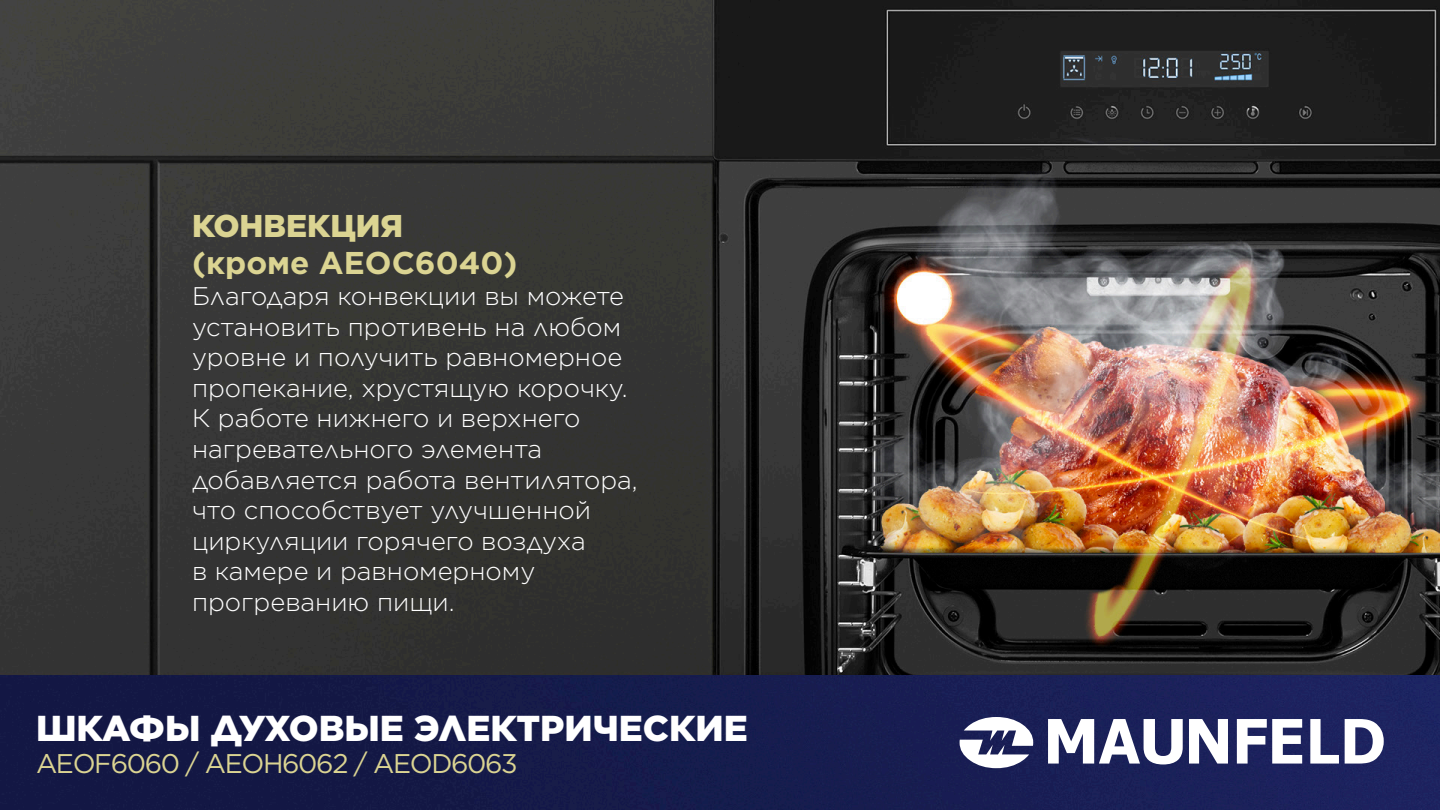
<style>
.page{position:relative;width:1440px;height:810px;background:#fff}
.page>*{position:absolute;margin:0;border:0;box-sizing:border-box;transform-origin:0 0}
.t1{font:900 36px "Gotham";color:#fff}
.t2{font:700 31.5px/37.8px "Gotham";color:#dbd492}
.t3{font:27px "Gotham";letter-spacing:-.05em;color:#dbd492}
.t4{font:300 25.5px/30.6px "Gotham";color:#fff}
.s1{font-weight:900}
</style>
<div class="page">
<img style="left:0;top:0;width:1440px;height:810px">
<svg style="left:960px;top:717px;width:424px;height:51px"></svg>
<p class="t2" style="left:192px;top:206px;width:327px"><span class="s1">КОНВЕКЦИЯ </span>(кроме AEOC6040)</p>
<p class="t4" style="left:192px;top:280px;width:447px">Благодаря конвекции вы можете установить противень на любом уровне и получить равномерное пропекание, хрустящую корочку.<br>К работе нижнего и верхнего нагревательного элемента добавляется работа вентилятора, что способствует улучшенной циркуляции горячего воздуха<br>в камере и равномерному прогреванию пищи.</p>
<p class="t1" style="left:36px;top:703px;width:713px">ШКАФЫ ДУХОВЫЕ ЭЛЕКТРИЧЕСКИЕ</p>
<p class="t3" style="left:36px;top:746px;width:483px">AEOF6060 / AEOH6062 / AEOD6063</p>
</div>
